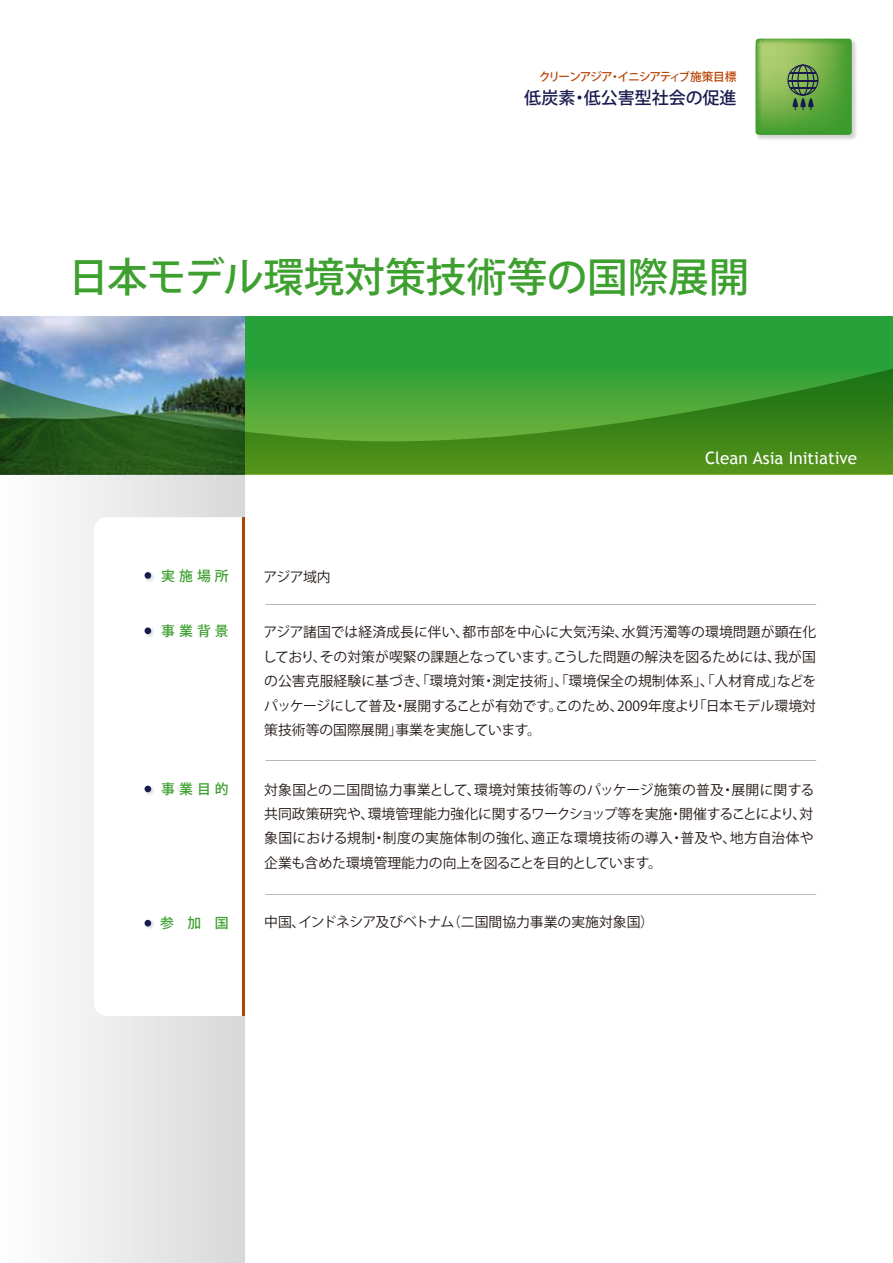
<style>
.page{position:relative;width:893px;height:1263px;background:#fff}
.page>*{position:absolute;margin:0;border:0;box-sizing:border-box;transform-origin:0 0}
.t1{font:500 40.5px "Koz Go Pro";color:#3da02f}
.t2{font:16.95px "Trebuchet MS";color:#fff}
.t3{font:500 16.95px "Koz Go Pro";color:#191b4f}
.t4{font:13.8px/24.5px "Koz Go Pro";color:#221815;text-align:justify}
.t5{font:500 13.8px "Koz Go Pro";letter-spacing:.3em;color:#3da02f}
.t6{font:500 11.7px "Koz Go Pro";letter-spacing:-.095em;color:#b94100}
</style>
<div class="page">
<div style="left:0;top:317px;width:244px;height:946px;background:linear-gradient(to right,#fff,#d8d8d9)"></div>
<svg style="left:94px;top:517px;width:148px;height:499px"></svg>
<hr style="left:242px;top:517px;width:2px;height:499px;background:#b94100">
<div style="left:0;top:317px;width:893px;height:157px;background:#27a139"></div>
<img style="left:0;top:317px;width:244px;height:48px">
<svg style="left:0;top:365px;width:893px;height:109px;background:#448d36"></svg>
<img style="left:757px;top:38px;width:100px;height:102px">
<svg style="left:755px;top:39px;width:97px;height:96px;background:#6ba849"></svg>
<hr style="left:266px;top:604px;width:550px;height:1px;background:#b5b6b6">
<hr style="left:266px;top:760px;width:550px;height:1px;background:#b5b6b6">
<hr style="left:266px;top:894px;width:550px;height:1px;background:#b5b6b6">
<img style="left:142px;top:570px;width:15px;height:14px">
<div style="left:145px;top:572px;width:6px;height:7px;background:#191b4f;border-radius:50%"></div>
<img style="left:142px;top:625px;width:15px;height:14px">
<div style="left:145px;top:627px;width:6px;height:7px;background:#191b4f;border-radius:50%"></div>
<img style="left:142px;top:783px;width:15px;height:15px">
<svg style="left:145px;top:786px;width:6px;height:6px"></svg>
<img style="left:142px;top:917px;width:15px;height:15px">
<svg style="left:145px;top:920px;width:6px;height:6px"></svg>
<p class="t6" style="left:539px;top:69px;width:199px">クリーンアジア・イニシアティブ施策目標</p>
<p class="t3" style="left:524px;top:86px;width:214px">低炭素・低公害型社会の促進</p>
<h1 class="t1" style="left:68px;top:251px;width:683px">日本モデル環境対策技術等の国際展開</h1>
<p class="t2" style="left:705px;top:448px;width:154px">Clean Asia Initiative</p>
<p class="t5" style="left:161px;top:567px;width:69px">実施場所</p>
<p class="t4" style="left:264px;top:565px;width:69px">アジア域内</p>
<p class="t5" style="left:161px;top:622px;width:69px">事業背景</p>
<p class="t4" style="left:263px;top:620px;width:555px">アジア諸国では経済成長に伴い、都市部を中心に大気汚染、水質汚濁等の環境問題が顕在化しており、その対策が喫緊の課題となっています。こうした問題の解決を図るためには、我が国の公害克服経験に基づき、「環境対策・測定技術」、「環境保全の規制体系」、「人材育成」などをパッケージにして普及・展開することが有効です。このため、2009年度より「日本モデル環境対策技術等の国際展開」事業を実施しています。</p>
<p class="t5" style="left:161px;top:780px;width:69px">事業目的</p>
<p class="t4" style="left:264px;top:778px;width:552px">対象国との二国間協力事業として、環境対策技術等のパッケージ施策の普及・展開に関する共同政策研究や、環境管理能力強化に関するワークショップ等を実施・開催することにより、対象国における規制・制度の実施体制の強化、適正な環境技術の導入・普及や、地方自治体や企業も含めた環境管理能力の向上を図ることを目的としています。</p>
<p class="t5" style="left:160px;top:914px;width:70px">参 加 国</p>
<p class="t4" style="left:264px;top:910px;width:391px">中国、インドネシア及びベトナム（二国間協力事業の実施対象国）</p>
</div>
